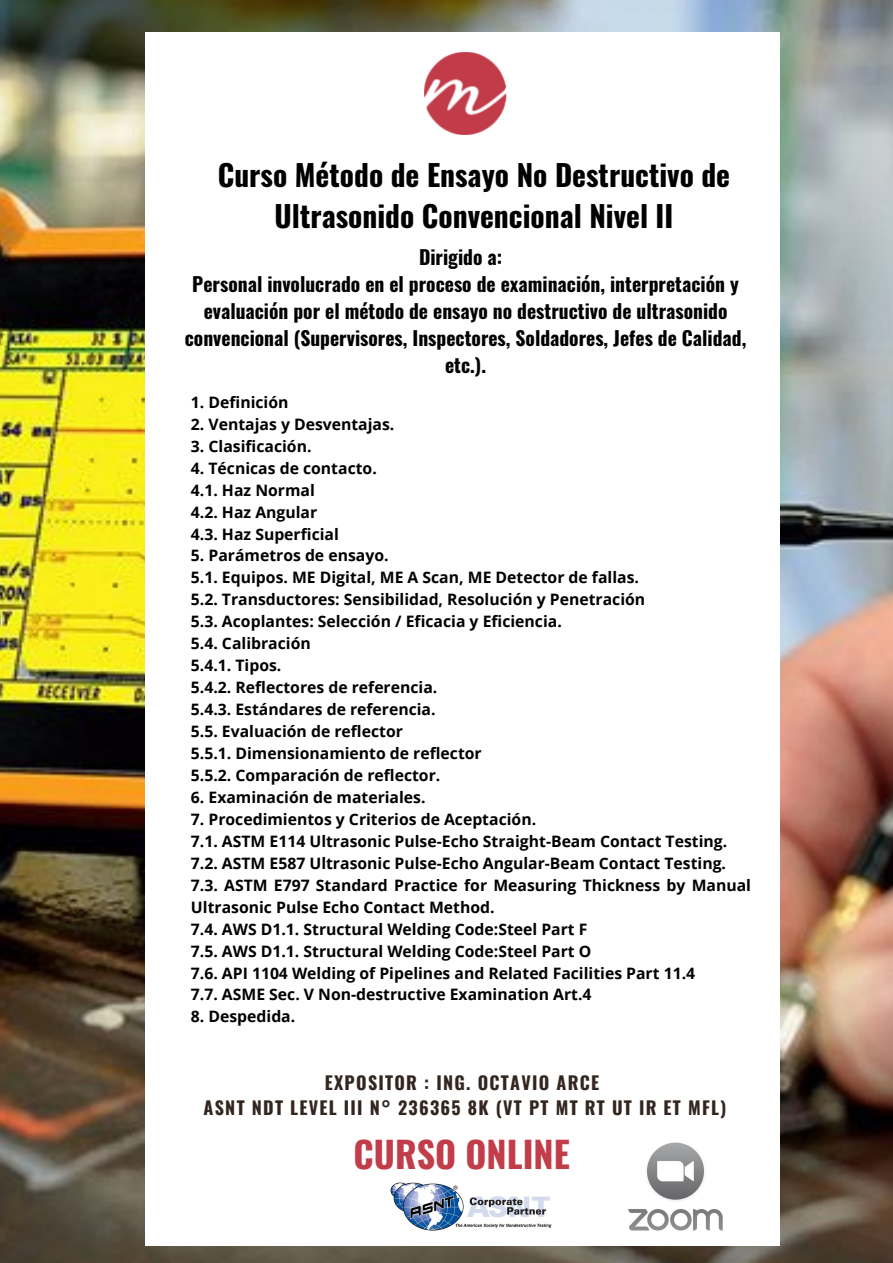
<style>
.page{position:relative;width:893px;height:1263px;background:#fff}
.page>*{position:absolute;margin:0;border:0;box-sizing:border-box;transform-origin:0 0}
.t1{font:700 36px "Oswald";color:#c23d4a}
.t2{font:700 29.47px/41.1px "Oswald";color:#000;text-align:center}
.t3{font:700 19.5px/27px "Oswald";color:#000;text-align:center}
.t4{font:700 18px "Oswald";letter-spacing:.07em;color:#332620}
.t5{font:700 15.75px/22px "Open Sans";color:#000}
</style>
<div class="page">
<img style="left:0;top:0;width:893px;height:1263px">
<div style="left:145px;top:32px;width:634px;height:1213px;background:#fff"></div>
<img style="left:424px;top:52px;width:83px;height:83px">
<img style="left:390px;top:1182px;width:162px;height:49px">
<img style="left:628px;top:1142px;width:95px;height:89px">
<p class="t2" style="left:218px;top:153px;width:514px">Curso Método de Ensayo No Destructivo de<br>Ultrasonido Convencional Nivel II</p>
<p class="t3" style="left:419px;top:243px;width:85px">Dirigido a:</p>
<p class="t3" style="left:185px;top:270px;width:563px">Personal involucrado en el proceso de examinación, interpretación y evaluación por el método de ensayo no destructivo de ultrasonido convencional (Supervisores, Inspectores, Soldadores, Jefes de Calidad, etc.).</p>
<p class="t5" style="left:191px;top:391px;width:99px">1. Definición</p>
<p class="t5" style="left:191px;top:413px;width:205px">2. Ventajas y Desventajas.</p>
<p class="t5" style="left:191px;top:435px;width:122px">3. Clasificación.</p>
<p class="t5" style="left:191px;top:457px;width:187px">4. Técnicas de contacto.</p>
<p class="t5" style="left:191px;top:478px;width:125px">4.1. Haz Normal</p>
<p class="t5" style="left:191px;top:500px;width:128px">4.2. Haz Angular</p>
<p class="t5" style="left:191px;top:522px;width:149px">4.3. Haz Superficial</p>
<p class="t5" style="left:191px;top:544px;width:199px">5. Parámetros de ensayo.</p>
<p class="t5" style="left:191px;top:566px;width:449px">5.1. Equipos. ME Digital, ME A Scan, ME Detector de fallas.</p>
<p class="t5" style="left:191px;top:588px;width:456px">5.2. Transductores: Sensibilidad, Resolución y Penetración</p>
<p class="t5" style="left:191px;top:610px;width:372px">5.3. Acoplantes: Selección / Eficacia y Eficiencia.</p>
<p class="t5" style="left:191px;top:632px;width:121px">5.4. Calibración</p>
<p class="t5" style="left:191px;top:654px;width:92px">5.4.1. Tipos.</p>
<p class="t5" style="left:191px;top:676px;width:248px">5.4.2. Reflectores de referencia.</p>
<p class="t5" style="left:191px;top:698px;width:246px">5.4.3. Estándares de referencia.</p>
<p class="t5" style="left:191px;top:720px;width:213px">5.5. Evaluación de reflector</p>
<p class="t5" style="left:191px;top:742px;width:292px">5.5.1. Dimensionamiento de reflector</p>
<p class="t5" style="left:191px;top:764px;width:251px">5.5.2. Comparación de reflector.</p>
<p class="t5" style="left:191px;top:786px;width:236px">6. Examinación de materiales.</p>
<p class="t5" style="left:191px;top:808px;width:347px">7. Procedimientos y Criterios de Aceptación.</p>
<p class="t5" style="left:191px;top:830px;width:538px">7.1. ASTM E114 Ultrasonic Pulse-Echo Straight-Beam Contact Testing.</p>
<p class="t5" style="left:191px;top:852px;width:536px">7.2. ASTM E587 Ultrasonic Pulse-Echo Angular-Beam Contact Testing.</p>
<p class="t5" style="left:191px;top:874px;width:561px">7.3. ASTM E797 Standard Practice for Measuring Thickness by Manual<br>Ultrasonic Pulse Echo Contact Method.</p>
<p class="t5" style="left:191px;top:917px;width:398px">7.4. AWS D1.1. Structural Welding Code:Steel Part F</p>
<p class="t5" style="left:191px;top:939px;width:402px">7.5. AWS D1.1. Structural Welding Code:Steel Part O</p>
<p class="t5" style="left:191px;top:961px;width:506px">7.6. API 1104 Welding of Pipelines and Related Facilities Part 11.4</p>
<p class="t5" style="left:191px;top:983px;width:402px">7.7. ASME Sec. V Non-destructive Examination Art.4</p>
<p class="t5" style="left:191px;top:1005px;width:106px">8. Despedida.</p>
<p class="t4" style="left:325px;top:1069px;width:276px">EXPOSITOR : ING. OCTAVIO ARCE</p>
<p class="t4" style="left:204px;top:1093px;width:524px">ASNT NDT LEVEL III N° 236365 8K (VT PT MT RT UT IR ET MFL)</p>
<p class="t1" style="left:353px;top:1126px;width:218px">CURSO ONLINE</p>
</div>
